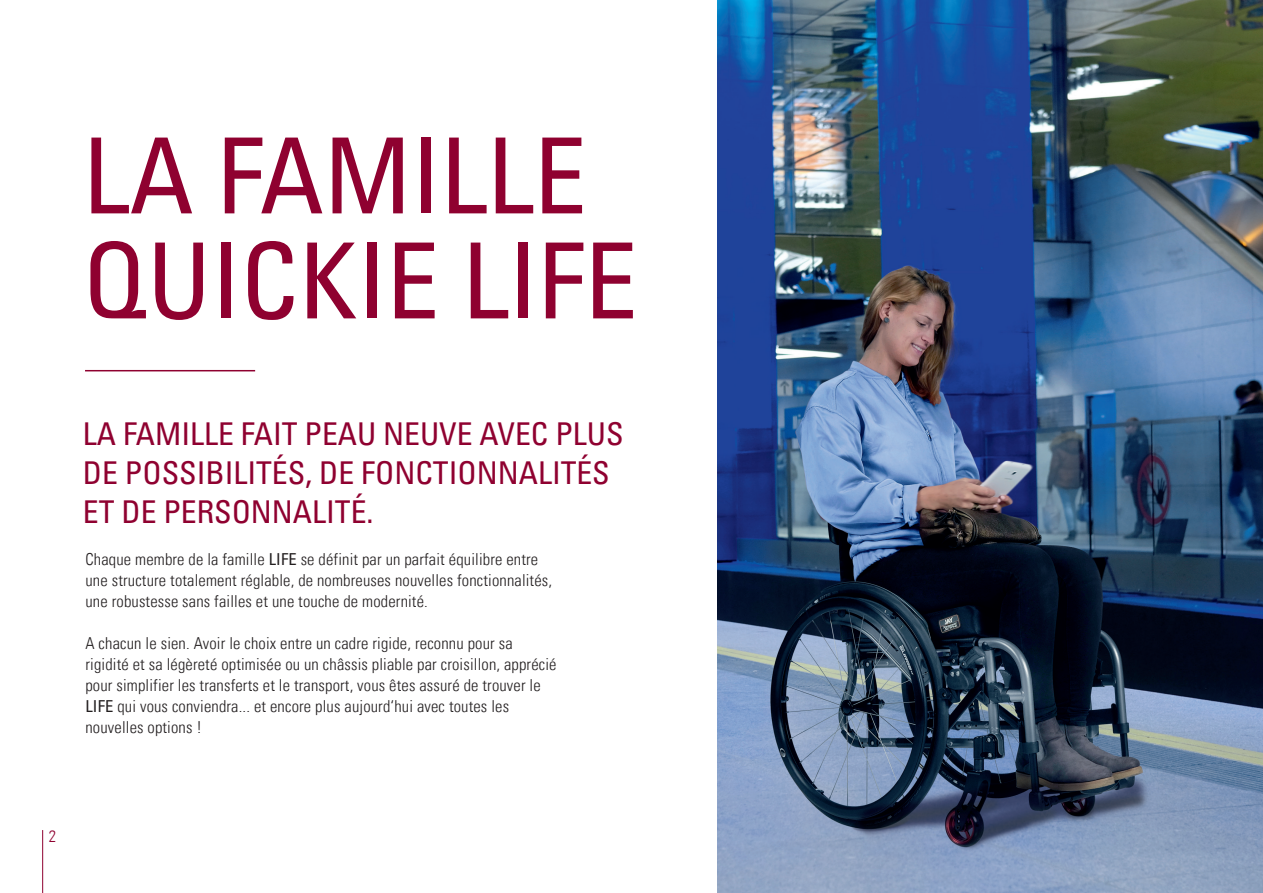
<style>
.page{position:relative;width:1263px;height:893px;background:#fff}
.page>*{position:absolute;margin:0;border:0;box-sizing:border-box;transform-origin:0 0}
.Head_Univers_Com_-_Cond{font:condensed 105px "Univers Com 57";color:#8f0130}
.Intro_Univers_Com_-_CondLight{font:condensed 31.5px/39px "Univers Com 57";color:#8f0130}
.Copy_Univers_Com_-_CondLight{font:16.5px/21px "Univers Com 47 Light Cond";letter-spacing:.01em;color:#231f20}
.t1{font:16.5px "Univers Com 47 Light Cond";color:#8f0130}
.s1{font-family:"Univers Com 57";font-stretch:condensed}
</style>
<div class="page">
<img style="left:718px;top:0;width:545px;height:893px">
<hr style="left:85px;top:370px;width:170px;height:1px;background:#8f0130">
<hr style="left:42px;top:830px;width:1px;height:63px;background:#8f0130">
<p class="Head_Univers_Com_-_Cond" style="left:83px;top:110px;width:505px">LA FAMILLE</p>
<p class="Head_Univers_Com_-_Cond" style="left:83px;top:215px;width:556px">QUICKIE LIFE</p>
<p class="Intro_Univers_Com_-_CondLight" style="left:83px;top:414px;width:542px">LA FAMILLE FAIT PEAU NEUVE AVEC PLUS<br>DE POSSIBILITÉS, DE FONCTIONNALITÉS<br>ET DE PERSONNALITÉ.</p>
<p class="Copy_Univers_Com_-_CondLight" style="left:85px;top:548px;width:468px">Chaque membre de la famille <span class="s1">LIFE</span> se définit par un parfait équilibre entre une structure totalement réglable, de nombreuses nouvelles fonctionnalités, une robustesse sans failles et une touche de modernité.</p>
<p class="Copy_Univers_Com_-_CondLight" style="left:85px;top:632px;width:473px">A chacun le sien. Avoir le choix entre un cadre rigide, reconnu pour sa rigidité et sa légèreté optimisée ou un châssis pliable par croisillon, apprécié pour simplifier les transferts et le transport, vous êtes assuré de trouver le <span class="s1">LIFE</span> qui vous conviendra... et encore plus aujourd‘hui avec toutes les nouvelles options !</p>
<p class="t1" style="left:49px;top:826px;width:9px">2</p>
</div>
